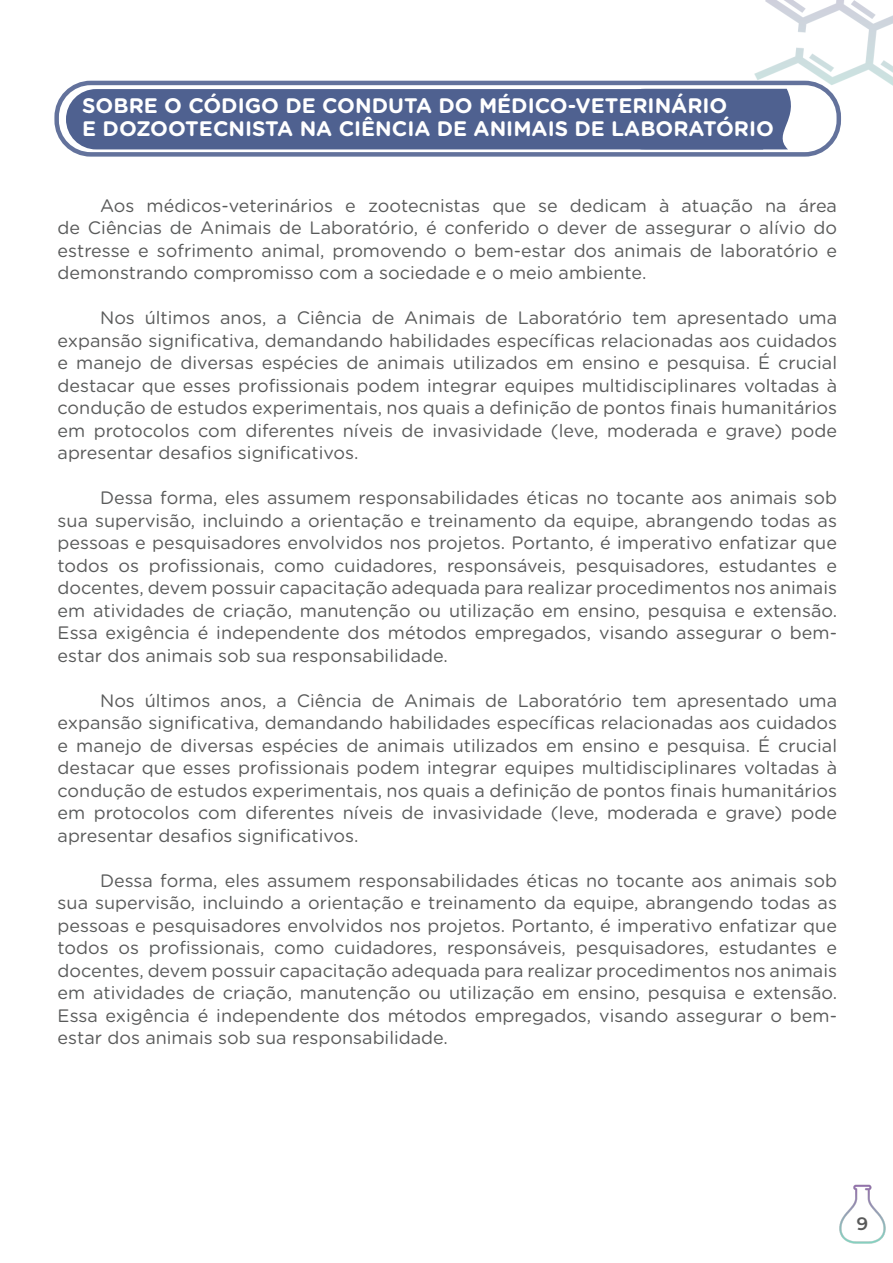
<style>
.page{position:relative;width:893px;height:1263px;background:#fff}
.page>*{position:absolute;margin:0;border:0;box-sizing:border-box;transform-origin:0 0}
.t1{font:700 21px "Gotham Rounded";color:#fff}
.t2{font:18px/22.5px "Gotham Rounded";color:#595a5a;text-align:justify}
.t3{font:600 18px "Montserrat";color:#595a5a}
</style>
<div class="page">
<img style="left:839px;top:1184px;width:47px;height:60px">
<img style="left:733px;top:0;width:160px;height:140px">
<div style="left:66px;top:89px;width:736px;height:60px;background:#4f6190"></div>
<div style="left:54px;top:81px;width:787px;height:76px;border:4px solid #4f6190;border-radius:34px"></div>
<p class="t1" style="left:82px;top:91px;width:647px">SOBRE O CÓDIGO DE CONDUTA DO MÉDICO-VETERINÁRIO</p>
<p class="t1" style="left:82px;top:113px;width:693px">E DOZOOTECNISTA NA CIÊNCIA DE ANIMAIS DE LABORATÓRIO</p>
<p class="t2" style="left:58px;top:193px;width:781px;text-indent:43px">Aos médicos-veterinários e zootecnistas que se dedicam à atuação na área de Ciências de Animais de Laboratório, é conferido o dever de assegurar o alívio do estresse e sofrimento animal, promovendo o bem-estar dos animais de laboratório e demonstrando compromisso com a sociedade e o meio ambiente.</p>
<p class="t2" style="left:58px;top:306px;width:781px;text-indent:43px">Nos últimos anos, a Ciência de Animais de Laboratório tem apresentado uma expansão significativa, demandando habilidades específicas relacionadas aos cuidados e manejo de diversas espécies de animais utilizados em ensino e pesquisa. É crucial destacar que esses profissionais podem integrar equipes multidisciplinares voltadas à condução de estudos experimentais, nos quais a definição de pontos finais humanitários em protocolos com diferentes níveis de invasividade (leve, moderada e grave) pode apresentar desafios significativos.</p>
<p class="t2" style="left:58px;top:486px;width:781px;text-indent:43px">Dessa forma, eles assumem responsabilidades éticas no tocante aos animais sob sua supervisão, incluindo a orientação e treinamento da equipe, abrangendo todas as pessoas e pesquisadores envolvidos nos projetos. Portanto, é imperativo enfatizar que todos os profissionais, como cuidadores, responsáveis, pesquisadores, estudantes e docentes, devem possuir capacitação adequada para realizar procedimentos nos animais em atividades de criação, manutenção ou utilização em ensino, pesquisa e extensão.<br>Essa exigência é independente dos métodos empregados, visando assegurar o bem&shy;estar dos animais sob sua responsabilidade.</p>
<p class="t2" style="left:58px;top:688px;width:781px;text-indent:43px">Nos últimos anos, a Ciência de Animais de Laboratório tem apresentado uma expansão significativa, demandando habilidades específicas relacionadas aos cuidados e manejo de diversas espécies de animais utilizados em ensino e pesquisa. É crucial destacar que esses profissionais podem integrar equipes multidisciplinares voltadas à condução de estudos experimentais, nos quais a definição de pontos finais humanitários em protocolos com diferentes níveis de invasividade (leve, moderada e grave) pode apresentar desafios significativos.</p>
<p class="t2" style="left:58px;top:868px;width:781px;text-indent:43px">Dessa forma, eles assumem responsabilidades éticas no tocante aos animais sob sua supervisão, incluindo a orientação e treinamento da equipe, abrangendo todas as pessoas e pesquisadores envolvidos nos projetos. Portanto, é imperativo enfatizar que todos os profissionais, como cuidadores, responsáveis, pesquisadores, estudantes e docentes, devem possuir capacitação adequada para realizar procedimentos nos animais em atividades de criação, manutenção ou utilização em ensino, pesquisa e extensão.<br>Essa exigência é independente dos métodos empregados, visando assegurar o bem&shy;estar dos animais sob sua responsabilidade.</p>
<p class="t3" style="left:857px;top:1211px;width:13px">9</p>
</div>
